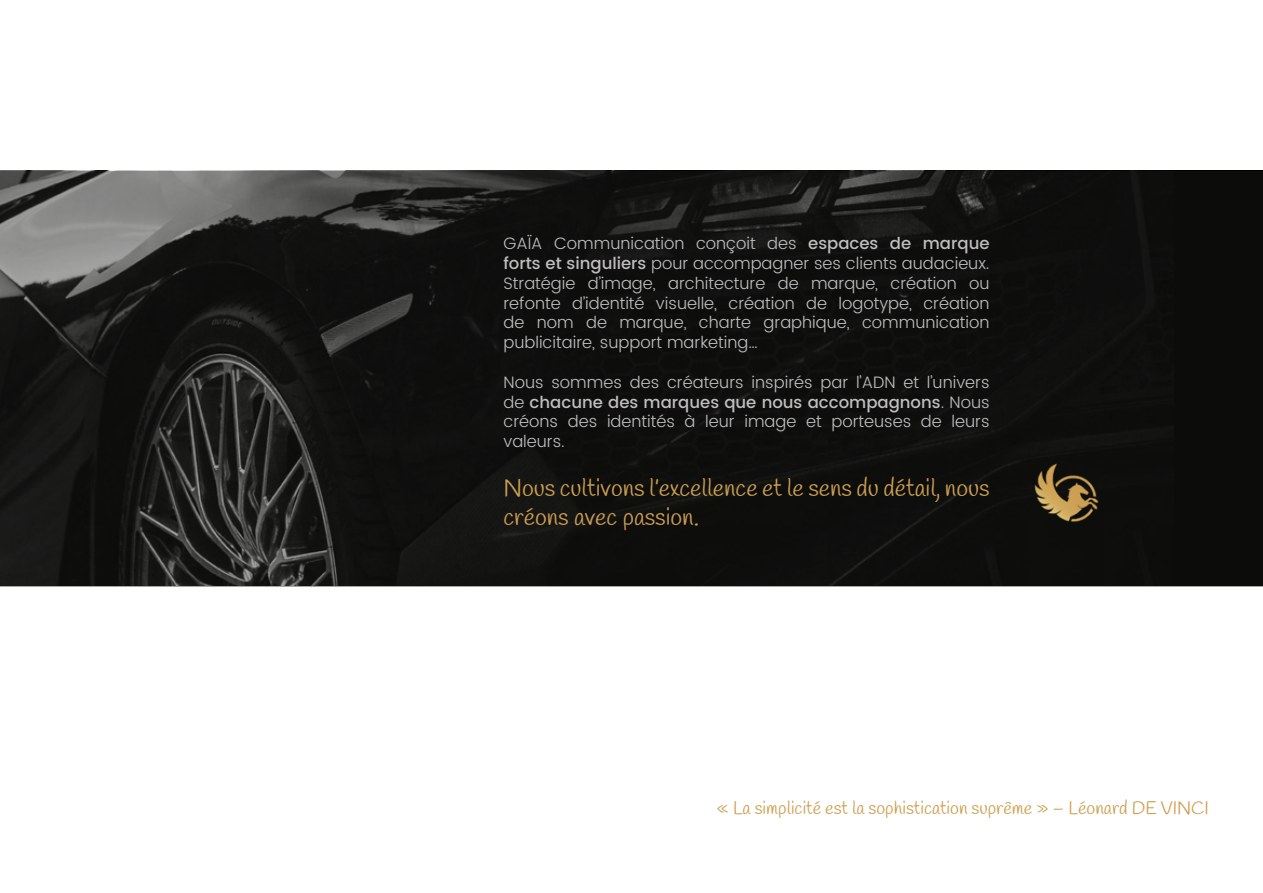
<style>
.page{position:relative;width:1263px;height:893px;background:#fff}
.page>*{position:absolute;margin:0;border:0;box-sizing:border-box;transform-origin:0 0}
.t1{font:24px/28.8px "Handlee";color:#cd9f51}
.t2{font:18px "Handlee";color:#cd9f4f}
.t3{font:300 16.5px/19.8px "Poppins";color:#c0bebe;text-align:justify}
.s1{font-weight:500}
</style>
<div class="page">
<svg style="left:0;top:171px;width:1263px;height:415px;background:#181817"></svg>
<img style="left:1032px;top:461px;width:69px;height:64px">
<p class="t3" style="left:503px;top:234px;width:488px">GAÏA Communication conçoit des <span class="s1">espaces de marque forts et singuliers</span> pour accompagner ses clients audacieux.<br>Stratégie d’image, architecture de marque, création ou refonte d’identité visuelle, création de logotype, création de nom de marque, charte graphique, communication publicitaire, support marketing…</p>
<p class="t3" style="left:503px;top:373px;width:488px">Nous sommes des créateurs inspirés par l’ADN et l’univers de <span class="s1">chacune des marques que nous accompagnons</span>. Nous créons des identités à leur image et porteuses de leurs valeurs.</p>
<h1 class="t1" style="left:503px;top:475px;width:488px">Nous cultivons l’excellence et le sens du détail, nous créons avec passion.</h1>
<p class="t2" style="left:717px;top:797px;width:493px">« La simplicité est la sophistication suprême » – Léonard DE VINCI</p>
</div>
